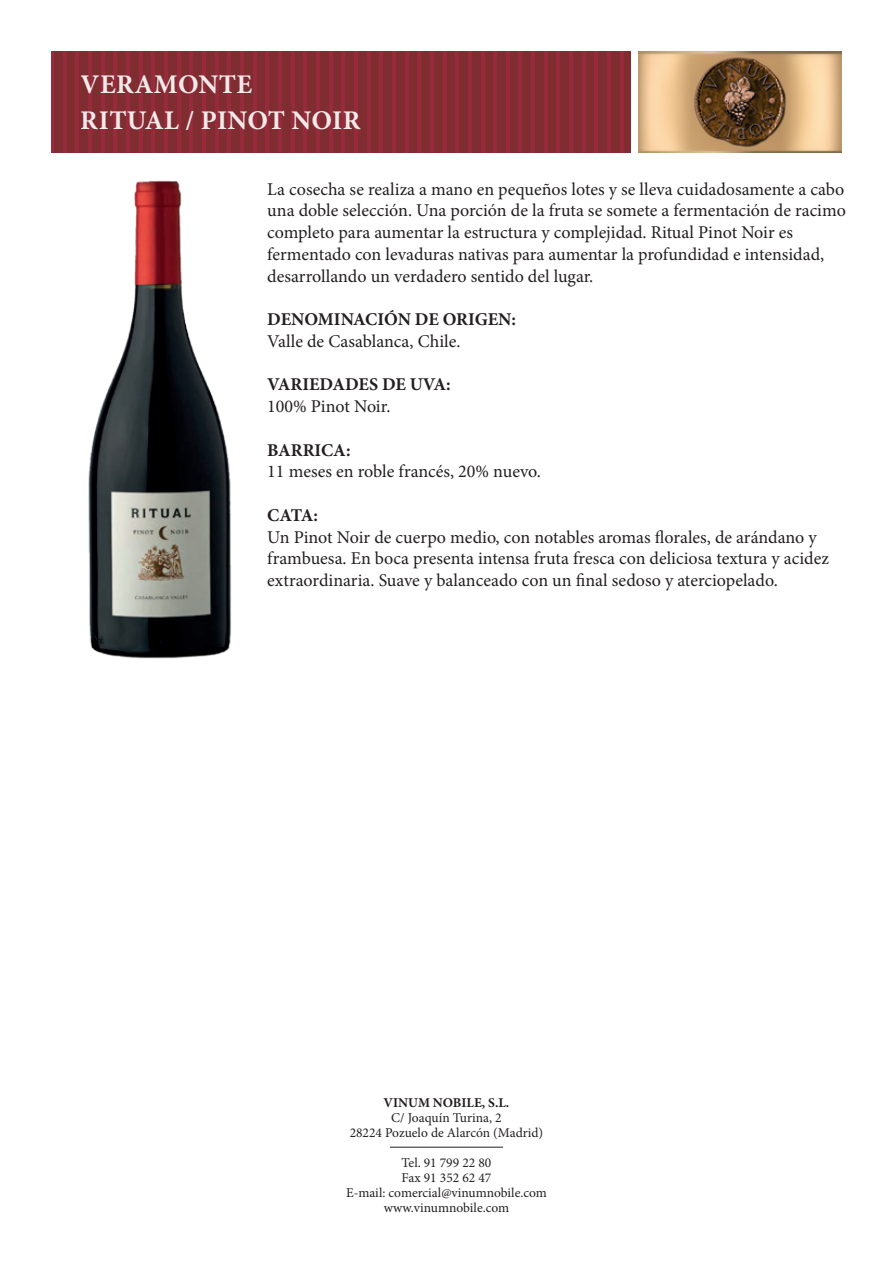
<style>
.page{position:relative;width:893px;height:1263px;background:#fff}
.page>*{position:absolute;margin:0;border:0;box-sizing:border-box;transform-origin:0 0}
.t1{font:700 27px/36px "Minion Pro";letter-spacing:.01em;color:#fff}
.t2{font:18px/21.8px "Minion Pro";color:#231f20}
.t3{font:700 18px "Minion Pro";letter-spacing:-.005em;color:#231f20}
.t4{font:13.5px/15px "Minion Pro";color:#231f20;text-align:center}
.t5{font:700 13.5px "Minion Pro";color:#231f20}
</style>
<div class="page">
<div style="left:51px;top:51px;width:580px;height:102px;background:#7f2d31"></div>
<hr style="left:455px;top:51px;width:4px;height:102px;background:#972a3b">
<hr style="left:468px;top:51px;width:4px;height:102px;background:#972a3b">
<hr style="left:481px;top:51px;width:3px;height:102px;background:#972a3b">
<hr style="left:493px;top:51px;width:4px;height:102px;background:#972a3b">
<hr style="left:506px;top:51px;width:4px;height:102px;background:#972a3b">
<hr style="left:51px;top:51px;width:3px;height:102px;background:#972a3b">
<hr style="left:519px;top:51px;width:3px;height:102px;background:#972a3b">
<hr style="left:63px;top:51px;width:4px;height:102px;background:#972a3b">
<hr style="left:531px;top:51px;width:4px;height:102px;background:#972a3b">
<hr style="left:76px;top:51px;width:3px;height:102px;background:#972a3b">
<hr style="left:544px;top:51px;width:4px;height:102px;background:#972a3b">
<hr style="left:88px;top:51px;width:4px;height:102px;background:#972a3b">
<hr style="left:557px;top:51px;width:3px;height:102px;background:#972a3b">
<hr style="left:101px;top:51px;width:3px;height:102px;background:#972a3b">
<hr style="left:569px;top:51px;width:4px;height:102px;background:#972a3b">
<hr style="left:114px;top:51px;width:3px;height:102px;background:#972a3b">
<hr style="left:582px;top:51px;width:3px;height:102px;background:#972a3b">
<hr style="left:126px;top:51px;width:4px;height:102px;background:#972a3b">
<hr style="left:595px;top:51px;width:3px;height:102px;background:#972a3b">
<hr style="left:139px;top:51px;width:3px;height:102px;background:#972a3b">
<hr style="left:607px;top:51px;width:4px;height:102px;background:#972a3b">
<hr style="left:152px;top:51px;width:3px;height:102px;background:#972a3b">
<hr style="left:620px;top:51px;width:3px;height:102px;background:#972a3b">
<hr style="left:164px;top:51px;width:4px;height:102px;background:#972a3b">
<hr style="left:177px;top:51px;width:3px;height:102px;background:#972a3b">
<hr style="left:190px;top:51px;width:3px;height:102px;background:#972a3b">
<hr style="left:202px;top:51px;width:4px;height:102px;background:#972a3b">
<hr style="left:215px;top:51px;width:3px;height:102px;background:#972a3b">
<hr style="left:228px;top:51px;width:3px;height:102px;background:#972a3b">
<hr style="left:240px;top:51px;width:4px;height:102px;background:#972a3b">
<hr style="left:253px;top:51px;width:3px;height:102px;background:#972a3b">
<hr style="left:265px;top:51px;width:4px;height:102px;background:#972a3b">
<hr style="left:278px;top:51px;width:4px;height:102px;background:#972a3b">
<hr style="left:291px;top:51px;width:3px;height:102px;background:#972a3b">
<hr style="left:303px;top:51px;width:4px;height:102px;background:#972a3b">
<hr style="left:316px;top:51px;width:4px;height:102px;background:#972a3b">
<hr style="left:329px;top:51px;width:3px;height:102px;background:#972a3b">
<hr style="left:341px;top:51px;width:4px;height:102px;background:#972a3b">
<hr style="left:354px;top:51px;width:4px;height:102px;background:#972a3b">
<hr style="left:367px;top:51px;width:3px;height:102px;background:#972a3b">
<hr style="left:379px;top:51px;width:4px;height:102px;background:#972a3b">
<hr style="left:392px;top:51px;width:4px;height:102px;background:#972a3b">
<hr style="left:405px;top:51px;width:3px;height:102px;background:#972a3b">
<hr style="left:417px;top:51px;width:4px;height:102px;background:#972a3b">
<hr style="left:430px;top:51px;width:4px;height:102px;background:#972a3b">
<hr style="left:443px;top:51px;width:3px;height:102px;background:#972a3b">
<img style="left:639px;top:51px;width:203px;height:102px">
<img style="left:692px;top:54px;width:97px;height:96px">
<hr style="left:390px;top:1147px;width:113px;height:1px;background:#231f20">
<img style="left:88px;top:180px;width:143px;height:479px">
<h1 class="t1" style="left:81px;top:66px;width:281px">VERAMONTE<br>RITUAL / PINOT NOIR</h1>
<p class="t2" style="left:267px;top:178px;width:580px">La cosecha se realiza a mano en pequeños lotes y se lleva cuidadosamente a cabo una doble selección. Una porción de la fruta se somete a fermentación de racimo completo para aumentar la estructura y complejidad. Ritual Pinot Noir es fermentado con levaduras nativas para aumentar la profundidad e intensidad, desarrollando un verdadero sentido del lugar.</p>
<p class="t3" style="left:267px;top:307px;width:250px">DENOMINACIÓN DE ORIGEN:</p>
<p class="t2" style="left:267px;top:330px;width:195px">Valle de Casablanca, Chile.</p>
<p class="t3" style="left:267px;top:372px;width:185px">VARIEDADES DE UVA:</p>
<p class="t2" style="left:267px;top:396px;width:125px">100% Pinot Noir.</p>
<p class="t3" style="left:267px;top:437px;width:85px">BARRICA:</p>
<p class="t2" style="left:267px;top:461px;width:275px">11 meses en roble francés, 20% nuevo.</p>
<p class="t3" style="left:267px;top:502px;width:52px">CATA:</p>
<p class="t2" style="left:267px;top:526px;width:563px">Un Pinot Noir de cuerpo medio, con notables aromas florales, de arándano y frambuesa. En boca presenta intensa fruta fresca con deliciosa textura y acidez extraordinaria. Suave y balanceado con un final sedoso y aterciopelado.</p>
<p class="t5" style="left:384px;top:1093px;width:127px">VINUM NOBILE, S.L.</p>
<p class="t4" style="left:350px;top:1110px;width:195px">C/ Joaquín Turina, 2<br>28224 Pozuelo de Alarcón (Madrid)</p>
<p class="t4" style="left:346px;top:1155px;width:202px">Tel. 91 799 22 80<br>Fax 91 352 62 47<br>E-mail: comercial@vinumnobile.com www.vinumnobile.com</p>
</div>
